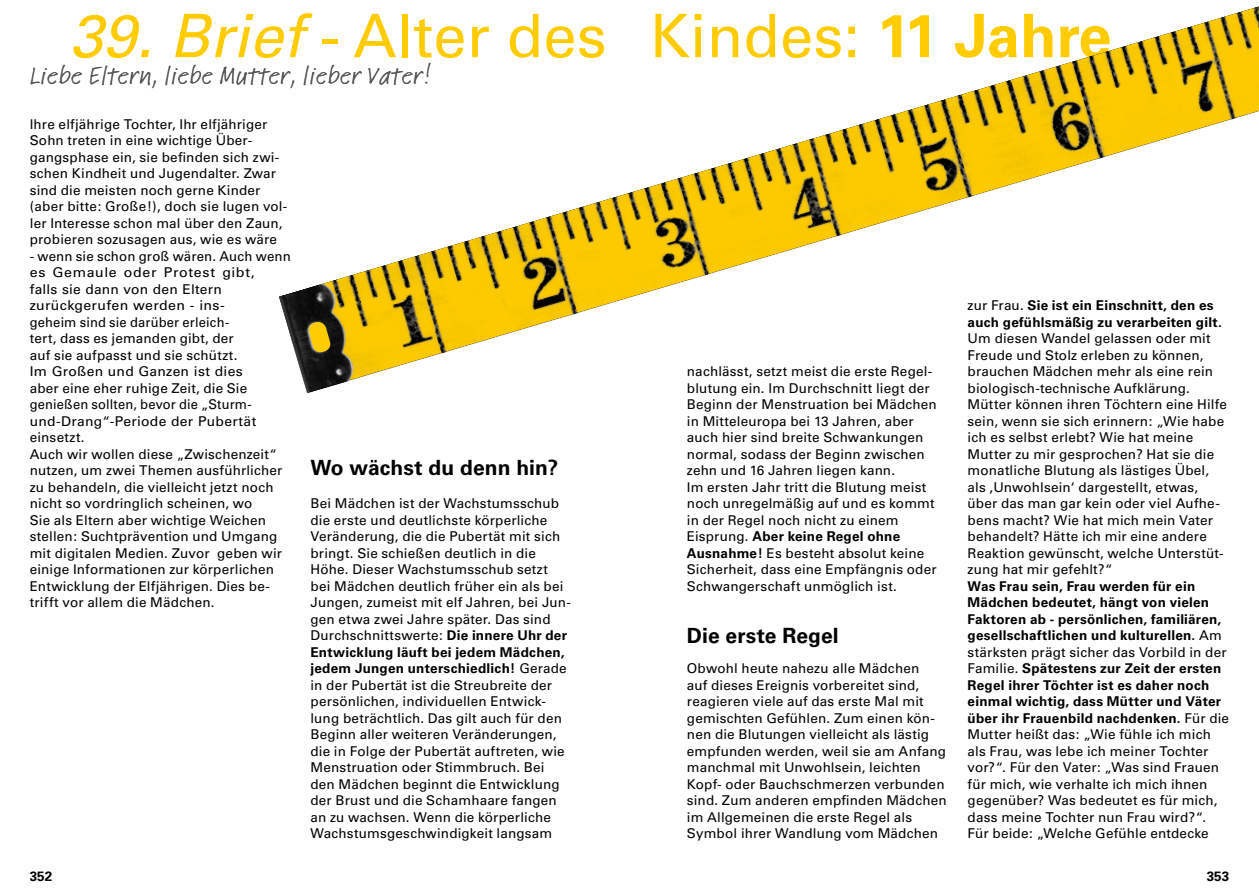
<style>
.page{position:relative;width:1259px;height:893px;background:#fff}
.page>*{position:absolute;margin:0;border:0;box-sizing:border-box;transform-origin:0 0}
.t1{font:60px "Univers";color:#fecc00}
.t2{font:27px "Linotype Feltpen";color:#58585a}
.t3{font:700 21px "Univers";letter-spacing:.005em;color:#000}
.t4{font:13.5px/16.5px "Univers";letter-spacing:.01em;color:#000}
.t5{font:700 13.5px "Univers";color:#000}
.s1{font-style:italic}
.s2{font-weight:700}
</style>
<div class="page">
<img style="left:322px;top:7px;width:937px;height:372px">
<img style="left:279px;top:284px;width:76px;height:109px">
<svg style="left:307px;top:320px;width:25px;height:34px"></svg>
<h1 class="t1" style="left:69px;top:0;width:1043px"><span class="s1">39. Brief</span> - Alter des Kindes: <span class="s2">11 Jahre</span></h1>
<h2 class="t2" style="left:30px;top:58px;width:402px">Liebe Eltern, liebe Mutter, lieber Vater!</h2>
<p class="t4" style="left:30px;top:116px;width:259px">Ihre elfjährige Tochter, Ihr elfjähriger Sohn treten in eine wichtige Über&shy;gangsphase ein, sie befinden sich zwi&shy;schen Kindheit und Jugendalter. Zwar sind die meisten noch gerne Kinder (aber bitte: Große!), doch sie lugen vol&shy;ler Interesse schon mal über den Zaun, probieren sozusagen aus, wie es wäre</p>
<p class="t4" style="left:30px;top:248px;width:262px">- wenn sie schon groß wären. Auch wenn es Gemaule oder Protest gibt,<br>falls sie dann von den Eltern zurückgerufen werden - ins-<br>geheim sind sie darüber erleich-<br>tert, dass es jemanden gibt, der<br>auf sie aufpasst und sie schützt.<br>Im Großen und Ganzen ist dies<br>aber eine eher ruhige Zeit, die Sie genießen sollten, bevor die „Sturm&shy;und-Drang“-Periode der Pubertät einsetzt.<br>Auch wir wollen diese „Zwischenzeit“ nutzen, um zwei Themen ausführlicher zu behandeln, die vielleicht jetzt noch nicht so vordringlich scheinen, wo<br>Sie als Eltern aber wichtige Weichen stellen: Suchtprävention und Umgang mit digitalen Medien. Zuvor geben wir einige Informationen zur körperlichen Entwicklung der Elfjährigen. Dies be&shy;trifft vor allem die Mädchen.</p>
<p class="t5" style="left:30px;top:869px;width:24px">352</p>
<h3 class="t3" style="left:310px;top:455px;width:249px">Wo wächst du denn hin?</h3>
<p class="t4" style="left:310px;top:495px;width:262px">Bei Mädchen ist der Wachstumsschub die erste und deutlichste körperliche Veränderung, die die Pubertät mit sich bringt. Sie schießen deutlich in die Höhe. Dieser Wachstumsschub setzt bei Mädchen deutlich früher ein als bei Jungen, zumeist mit elf Jahren, bei Jun&shy;gen etwa zwei Jahre später. Das sind Durchschnittswerte: <span class="s2">Die innere Uhr der Entwicklung läuft bei jedem Mädchen, jedem Jungen unterschiedlich!</span> Gerade in der Pubertät ist die Streubreite der persönlichen, individuellen Entwick&shy;lung beträchtlich. Das gilt auch für den Beginn aller weiteren Veränderungen, die in Folge der Pubertät auftreten, wie Menstruation oder Stimmbruch. Bei den Mädchen beginnt die Entwicklung der Brust und die Schamhaare fangen an zu wachsen. Wenn die körperliche Wachstumsgeschwindigkeit langsam</p>
<p class="t4" style="left:687px;top:363px;width:251px">nachlässt, setzt meist die erste Regel&shy;blutung ein. Im Durchschnitt liegt der Beginn der Menstruation bei Mädchen in Mitteleuropa bei 13 Jahren, aber auch hier sind breite Schwankungen normal, sodass der Beginn zwischen zehn und 16 Jahren liegen kann.<br>Im ersten Jahr tritt die Blutung meist noch unregelmäßig auf und es kommt in der Regel noch nicht zu einem Eisprung. <span class="s2">Aber keine Regel ohne Ausnahme!</span> Es besteht absolut keine Sicherheit, dass eine Empfängnis oder Schwangerschaft unmöglich ist.</p>
<h3 class="t3" style="left:687px;top:623px;width:153px">Die erste Regel</h3>
<p class="t4" style="left:687px;top:660px;width:261px">Obwohl heute nahezu alle Mädchen<br>auf dieses Ereignis vorbereitet sind, reagieren viele auf das erste Mal mit gemischten Gefühlen. Zum einen kön&shy;nen die Blutungen vielleicht als lästig empfunden werden, weil sie am Anfang manchmal mit Unwohlsein, leichten Kopf- oder Bauchschmerzen verbunden sind. Zum anderen empfinden Mädchen im Allgemeinen die erste Regel als Symbol ihrer Wandlung vom Mädchen</p>
<p class="t4" style="left:967px;top:297px;width:263px">zur Frau. <span class="s2">Sie ist ein Einschnitt, den es auch gefühlsmäßig zu verarbeiten gilt.<br></span>Um diesen Wandel gelassen oder mit Freude und Stolz erleben zu können, brauchen Mädchen mehr als eine rein biologisch-technische Aufklärung.<br>Mütter können ihren Töchtern eine Hilfe sein, wenn sie sich erinnern: „Wie habe ich es selbst erlebt? Wie hat meine Mutter zu mir gesprochen? Hat sie die monatliche Blutung als lästiges Übel, als ,Unwohlsein‘ dargestellt, etwas, über das man gar kein oder viel Aufhe&shy;bens macht? Wie hat mich mein Vater behandelt? Hätte ich mir eine andere Reaktion gewünscht, welche Unterstüt&shy;zung hat mir gefehlt?“<br><span class="s2">Was Frau sein, Frau werden für ein Mädchen bedeutet, hängt von vielen Faktoren ab - persönlichen, familiären, gesellschaftlichen und kulturellen.</span> Am stärksten prägt sicher das Vorbild in der Familie. <span class="s2">Spätestens zur Zeit der ersten Regel ihrer Töchter ist es daher noch einmal wichtig, dass Mütter und Väter über ihr Frauenbild nachdenken.</span> Für die Mutter heißt das: „Wie fühle ich mich als Frau, was lebe ich meiner Tochter vor?“. Für den Vater: „Was sind Frauen für mich, wie verhalte ich mich ihnen gegenüber? Was bedeutet es für mich, dass meine Tochter nun Frau wird?“.<br>Für beide: „Welche Gefühle entdecke</p>
<p class="t5" style="left:1206px;top:869px;width:24px">353</p>
</div>
